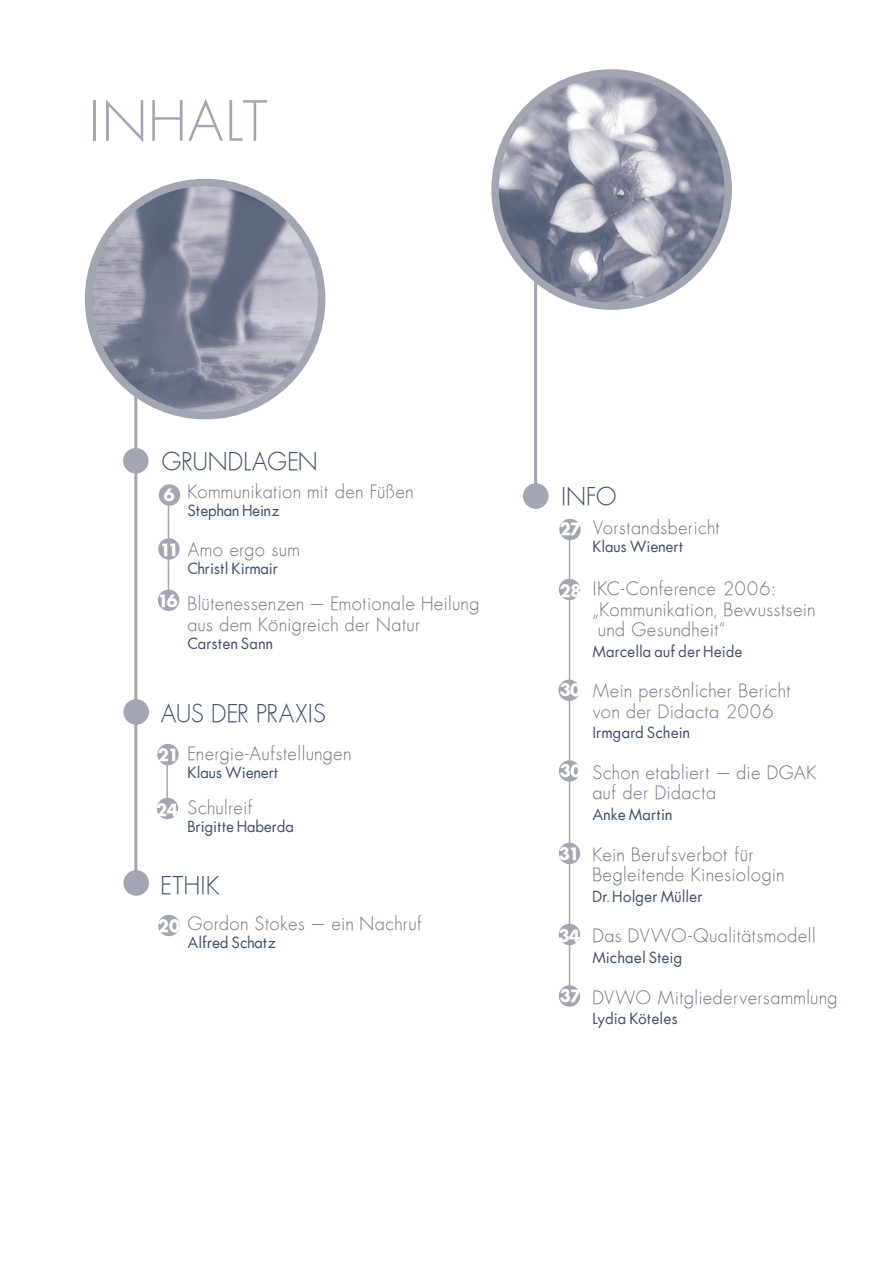
<style>
.page{position:relative;width:893px;height:1263px;background:#fff}
.page>*{position:absolute;margin:0;border:0;box-sizing:border-box;transform-origin:0 0}
.t1{font:54px "Futura ICG Light";letter-spacing:.035em;color:#a2a5b2}
.t2{font:24px "Futura ICG Light";letter-spacing:.01em;color:#43526b}
.t3{font:18px/20.4px "Futura ICG Light";letter-spacing:.025em;color:#717689}
.t4{font:16.5px "Futura ICG Bold";letter-spacing:-.105em;color:#fff}
.t5{font:15px "Futura ICG Book";color:#43526b}
.t6{font:15px "Futura ICG Book";letter-spacing:.02em;color:#43526b}
.s1{font-family:"Futura ICG Bold";font-size:16.5px;color:#fff}
</style>
<div class="page">
<div style="left:559px;top:760px;width:21px;height:22px;background:#a2a5b2;border-radius:50%"></div>
<div style="left:559px;top:843px;width:21px;height:21px;background:#a2a5b2;border-radius:50%"></div>
<div style="left:559px;top:985px;width:21px;height:22px;background:#a2a5b2;border-radius:50%"></div>
<div style="left:559px;top:924px;width:21px;height:21px;background:#a2a5b2;border-radius:50%"></div>
<div style="left:559px;top:579px;width:21px;height:21px;background:#a2a5b2;border-radius:50%"></div>
<div style="left:558px;top:680px;width:22px;height:21px;background:#a2a5b2;border-radius:50%"></div>
<div style="left:559px;top:519px;width:22px;height:21px;background:#a2a5b2;border-radius:50%"></div>
<div style="left:158px;top:915px;width:22px;height:21px;background:#a2a5b2;border-radius:50%"></div>
<div style="left:157px;top:798px;width:21px;height:21px;background:#a2a5b2;border-radius:50%"></div>
<div style="left:157px;top:744px;width:22px;height:21px;background:#a2a5b2;border-radius:50%"></div>
<hr style="left:534px;top:249px;width:3px;height:253px;background:#a2a5b2">
<hr style="left:168px;top:500px;width:1px;height:102px;background:#a2a5b2">
<hr style="left:569px;top:529px;width:1px;height:473px;background:#a2a5b2">
<div style="left:123px;top:699px;width:26px;height:26px;background:#a2a5b2;border-radius:50%"></div>
<div style="left:158px;top:538px;width:22px;height:22px;background:#a2a5b2;border-radius:50%"></div>
<div style="left:158px;top:590px;width:21px;height:21px;background:#a2a5b2;border-radius:50%"></div>
<div style="left:159px;top:484px;width:21px;height:22px;background:#a2a5b2;border-radius:50%"></div>
<div style="left:123px;top:448px;width:26px;height:25px;background:#a2a5b2;border-radius:50%"></div>
<hr style="left:134px;top:393px;width:3px;height:489px;background:#a2a5b2">
<img style="left:89px;top:183px;width:233px;height:233px;border-radius:50%">
<div style="left:85px;top:179px;width:240px;height:240px;border:8px solid #a2a5b2;border-radius:50%"></div>
<img style="left:498px;top:73px;width:227px;height:233px">
<div style="left:491px;top:69px;width:241px;height:241px;border:8px solid #a2a5b2;border-radius:50%"></div>
<hr style="left:166px;top:753px;width:2px;height:62px;background:#a2a5b2">
<div style="left:523px;top:483px;width:25px;height:26px;background:#a2a5b2;border-radius:50%"></div>
<div style="left:123px;top:870px;width:26px;height:26px;background:#a2a5b2;border-radius:50%"></div>
<h1 class="t1" style="left:88px;top:85px;width:183px">INHALT</h1>
<h2 class="t2" style="left:161px;top:445px;width:157px">GRUNDLAGEN</h2>
<p class="t4" style="left:163px;top:483px;width:14px">6</p>
<p class="t4" style="left:159px;top:538px;width:22px">11</p>
<p class="t4" style="left:157px;top:589px;width:24px">16</p>
<p class="t3" style="left:187px;top:481px;width:228px">Kommunikation mit den Füßen</p>
<p class="t5" style="left:187px;top:501px;width:94px">Stephan Heinz</p>
<p class="t3" style="left:187px;top:538px;width:114px">Amo ergo sum</p>
<p class="t5" style="left:187px;top:558px;width:92px">Christl Kirmair</p>
<p class="t3" style="left:187px;top:592px;width:293px;line-height:21px">Blütenessenzen – Emotionale Heilung aus dem Königreich der Natur</p>
<p class="t6" style="left:187px;top:633px;width:87px">Carsten Sann</p>
<h2 class="t2" style="left:160px;top:697px;width:167px">AUS DER PRAXIS</h2>
<p class="t4" style="left:157px;top:743px;width:23px">21</p>
<p class="t4" style="left:156px;top:798px;width:25px">24</p>
<p class="t3" style="left:188px;top:743px;width:165px">Energie-Aufstellungen</p>
<p class="t5" style="left:188px;top:763px;width:92px">Klaus Wienert</p>
<p class="t3" style="left:188px;top:797px;width:67px">Schulreif</p>
<p class="t5" style="left:188px;top:817px;width:108px">Brigitte Haberda</p>
<h2 class="t2" style="left:160px;top:869px;width:61px">ETHIK</h2>
<p class="t3" style="left:188px;top:913px;width:236px">Gordon Stokes – ein Nachruf</p>
<p class="t5" style="left:188px;top:932px;width:90px">Alfred Schatz</p>
<p class="t4" style="left:157px;top:914px;width:25px">20</p>
<h2 class="t2" style="left:561px;top:480px;width:57px">INFO</h2>
<p class="t3" style="left:559px;top:517px;width:162px"><span class="s1">27</span> Vorstandsbericht</p>
<p class="t5" style="left:592px;top:537px;width:92px">Klaus Wienert</p>
<p class="t3" style="left:592px;top:578px;width:184px">IKC-Conference 2006:</p>
<p class="t3" style="left:592px;top:599px;width:224px">„Kommunikation, Bewusstsein</p>
<p class="t3" style="left:598px;top:619px;width:128px">und Gesundheit“</p>
<p class="t5" style="left:592px;top:641px;width:152px">Marcella auf der Heide</p>
<p class="t3" style="left:592px;top:680px;width:200px">Mein persönlicher Bericht von der Didacta 2006</p>
<p class="t6" style="left:592px;top:723px;width:99px">Irmgard Schein</p>
<p class="t3" style="left:592px;top:762px;width:226px">Schon etabliert – die DGAK auf der Didacta</p>
<p class="t6" style="left:592px;top:804px;width:81px">Anke Martin</p>
<p class="t3" style="left:592px;top:844px;width:193px">Kein Berufsverbot für<br>Begleitende Kinesiologin</p>
<p class="t6" style="left:592px;top:886px;width:112px">Dr. Holger Müller</p>
<p class="t3" style="left:592px;top:925px;width:225px">Das DVWO-Qualitätsmodell</p>
<p class="t5" style="left:592px;top:947px;width:91px">Michael Steig</p>
<p class="t3" style="left:592px;top:986px;width:246px">DVWO Mitgliederversammlung</p>
<p class="t5" style="left:592px;top:1008px;width:87px">Lydia Köteles</p>
<p class="t4" style="left:559px;top:579px;width:24px">28</p>
<p class="t4" style="left:559px;top:678px;width:24px">30</p>
<p class="t4" style="left:559px;top:759px;width:24px">30</p>
<p class="t4" style="left:558px;top:842px;width:23px">31</p>
<p class="t4" style="left:558px;top:924px;width:24px">34</p>
<p class="t4" style="left:559px;top:984px;width:24px">37</p>
</div>
